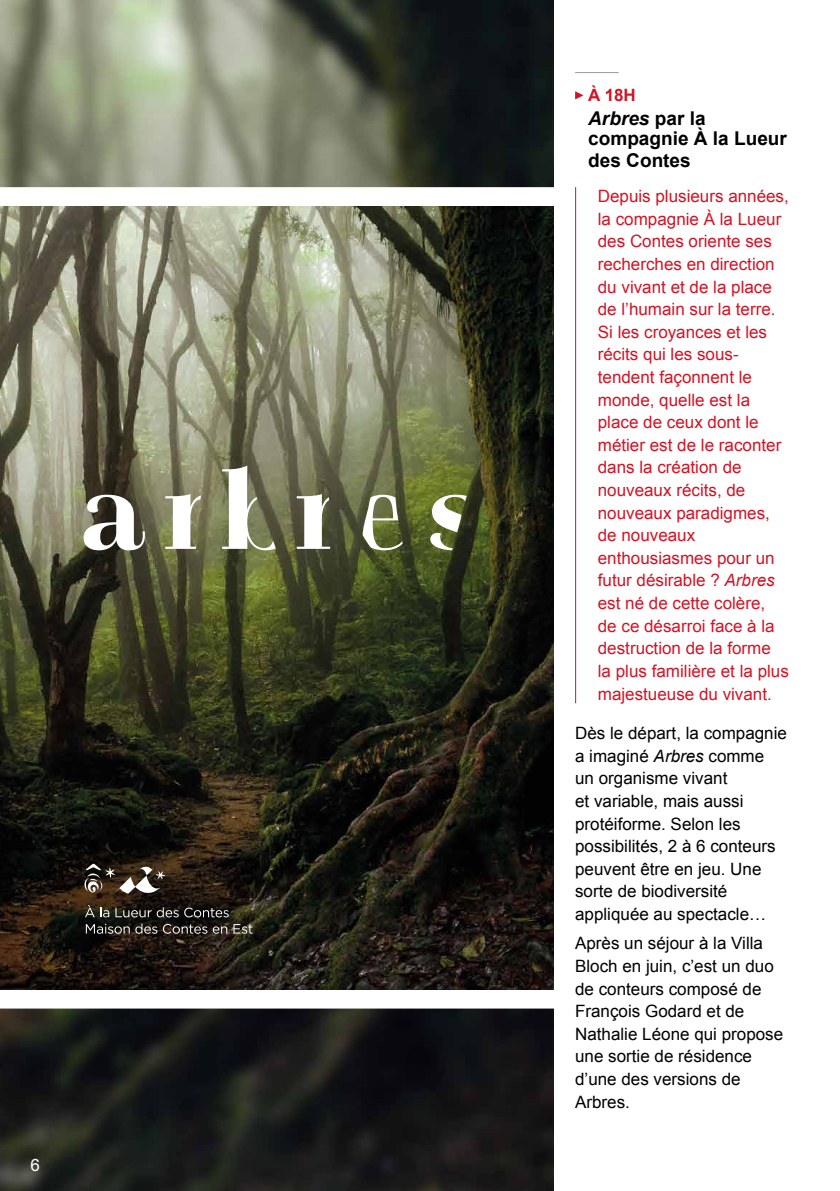
<style>
.page{position:relative;width:840px;height:1191px;background:#fff}
.page>*{position:absolute;margin:0;border:0;box-sizing:border-box;transform-origin:0 0}
.t1{font:700 19px/20.6px "Arial";color:#000}
.t2{font:17px/22.6px "Arial";color:#d51224}
.t3{font:17px/22.6px "Arial";color:#000}
.t4{font:700 17px "Arial";color:#d51224}
.t5{font:17px "Arial";color:#fff}
.s1{font-style:italic}
</style>
<div class="page">
<img style="left:0;top:0;width:553px;height:1191px">
<hr style="left:574px;top:72px;width:44px;height:1px;background:#9d9d9c">
<svg style="left:575px;top:91px;width:8px;height:8px"></svg>
<svg style="left:0;top:187px;width:554px;height:821px"></svg>
<img style="left:0;top:206px;width:553px;height:784px">
<svg style="left:430px;top:495px;width:37px;height:55px"></svg>
<svg style="left:362px;top:495px;width:41px;height:55px"></svg>
<svg style="left:296px;top:494px;width:41px;height:55px"></svg>
<svg style="left:222px;top:465px;width:62px;height:85px"></svg>
<svg style="left:165px;top:494px;width:36px;height:55px"></svg>
<svg style="left:84px;top:863px;width:81px;height:30px"></svg>
<svg style="left:85px;top:905px;width:24px;height:12px"></svg>
<svg style="left:115px;top:907px;width:114px;height:10px"></svg>
<svg style="left:86px;top:923px;width:71px;height:10px"></svg>
<svg style="left:163px;top:924px;width:44px;height:9px"></svg>
<svg style="left:213px;top:926px;width:14px;height:7px"></svg>
<svg style="left:233px;top:924px;width:19px;height:9px"></svg>
<svg style="left:84px;top:495px;width:61px;height:55px"></svg>
<svg style="left:0;top:987px;width:2px;height:7px"></svg>
<svg style="left:550px;top:206px;width:4px;height:4px"></svg>
<svg style="left:550px;top:987px;width:4px;height:7px"></svg>
<hr style="left:574px;top:187px;width:1px;height:516px;background:#d51224">
<p class="t5" style="left:31px;top:1154px;width:11px">6</p>
<p class="t4" style="left:588px;top:84px;width:49px">À 18H</p>
<p class="t1" style="left:588px;top:109px;width:200px"><span class="s1">Arbres</span> par la compagnie À la Lueur des Contes</p>
<p class="t2" style="left:597px;top:185px;width:192px">Depuis plusieurs années, la compagnie À la Lueur des Contes oriente ses recherches en direction du vivant et de la place de l’humain sur la terre.<br>Si les croyances et les récits qui les sous&shy;tendent façonnent le monde, quelle est la place de ceux dont le métier est de le raconter dans la création de nouveaux récits, de nouveaux paradigmes, de nouveaux enthousiasmes pour un futur désirable ? <span class="s1">Arbres </span>est né de cette colère,<br>de ce désarroi face à la destruction de la forme<br>la plus familière et la plus majestueuse du vivant.</p>
<p class="t3" style="left:574px;top:722px;width:213px">Dès le départ, la compagnie a imaginé <span class="s1">Arbres</span> comme un organisme vivant<br>et variable, mais aussi protéiforme. Selon les possibilités, 2 à 6 conteurs peuvent être en jeu. Une sorte de biodiversité appliquée au spectacle…</p>
<p class="t3" style="left:574px;top:932px;width:209px">Après un séjour à la Villa<br>Bloch en juin, c’est un duo de conteurs composé de<br>François Godard et de<br>Nathalie Léone qui propose une sortie de résidence d’une des versions de<br>Arbres.</p>
</div>
